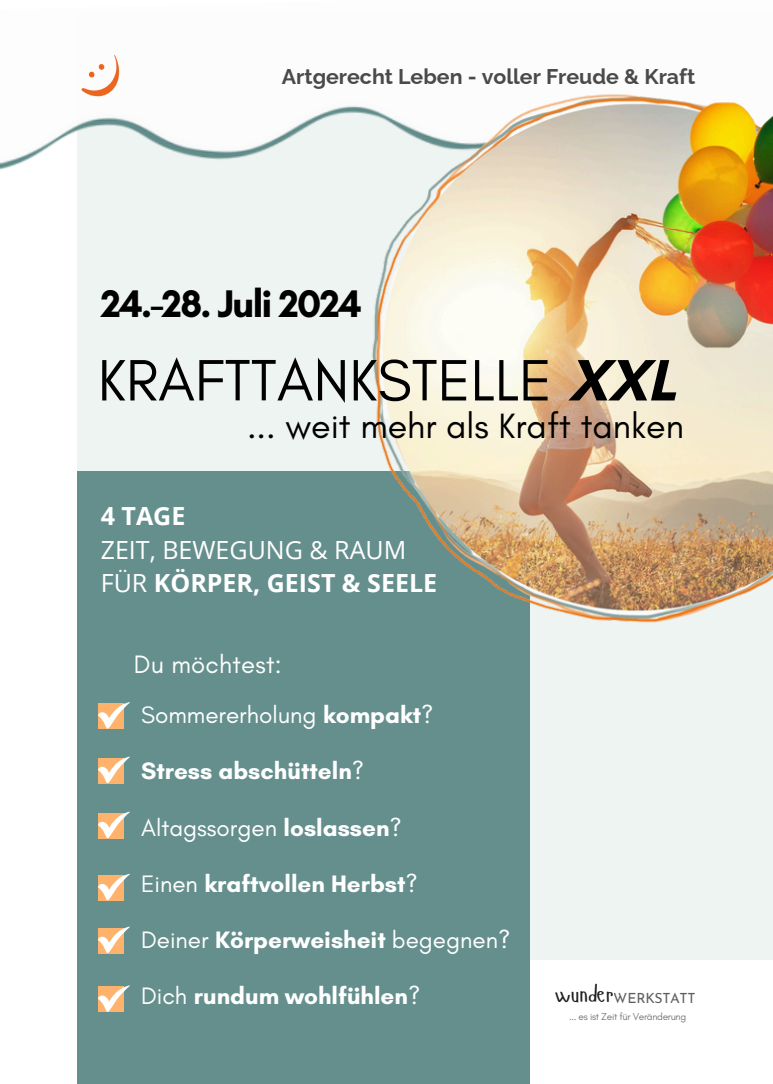
<style>
.page{position:relative;width:773px;height:1084px;background:#fff}
.page>*{position:absolute;margin:0;border:0;box-sizing:border-box;transform-origin:0 0}
.t1{font:59.5px "Glacial Indifference";color:#000}
.t2{font:700 39.25px "Glacial Indifference";letter-spacing:-.045em;color:#000}
.t3{font:35.75px "Glacial Indifference";color:#000}
.t4{font:25.75px "Glacial Indifference";letter-spacing:.01em;color:#fff}
.t5{font:700 25px/33.8px "Open Sans";color:#fff}
.t6{font:24.25px "Glacial Indifference";color:#fff}
.t7{font:700 24.25px "Glacial Indifference";color:#fff}
.t8{font:700 21.25px "Raleway";color:#4a4a4a}
.t9{font:14px "Josefin Sans";letter-spacing:-.025em;color:#4a4a4a}
.t10{font:10px "Glacial Indifference";letter-spacing:-.03em;color:#4a4a4a}
.s1{font-weight:700}
.s2{font-weight:400}
.s3{font-family:"Hangyaboly";font-size:22.25px;color:#000}
</style>
<div class="page">
<div style="left:77px;top:14px;width:695px;height:946px;background:#eef4f2"></div>
<img style="left:0;top:14px;width:772px;height:156px">
<div style="left:77px;top:471px;width:453px;height:613px;background:#658f8d"></div>
<svg style="left:98px;top:756px;width:32px;height:27px"></svg>
<div style="left:98px;top:703px;width:26px;height:26px;background:#ffb26b"></div>
<svg style="left:98px;top:702px;width:32px;height:26px"></svg>
<svg style="left:98px;top:811px;width:32px;height:27px"></svg>
<svg style="left:98px;top:874px;width:32px;height:26px"></svg>
<svg style="left:98px;top:926px;width:32px;height:27px"></svg>
<div style="left:98px;top:986px;width:26px;height:26px;background:#ffb26b"></div>
<svg style="left:98px;top:985px;width:32px;height:26px"></svg>
<img style="left:81px;top:50px;width:39px;height:53px">
<hr style="left:570px;top:1007px;width:114px;height:2px;background:#000">
<hr style="left:570px;top:1007px;width:114px;height:1px;background:#fff">
<div style="left:342px;top:47px;width:430px;height:12px;background:#fcfcfc"></div>
<img style="left:342px;top:59px;width:430px;height:564px">
<p class="t8" style="left:282px;top:64px;width:415px">Artgerecht Leben - voller Freude &amp; Kraft</p>
<p class="t2" style="left:101px;top:280px;width:262px">24.-28. Juli 2024</p>
<h1 class="t1" style="left:98px;top:344px;width:580px">KRAFTTANKSTELLE <span class="s1">XXL</span></h1>
<h3 class="t3" style="left:247px;top:404px;width:438px">... weit mehr als Kraft tanken</h3>
<p class="t5" style="left:101px;top:498px;width:338px">4 TAGE<br><span class="s2">ZEIT, BEWEGUNG &amp; RAUM<br>FÜR</span> KÖRPER, GEIST &amp; SEELE</p>
<p class="t4" style="left:134px;top:648px;width:149px">Du möchtest:</p>
<p class="t6" style="left:141px;top:700px;width:294px">Sommererholung <span class="s1">kompakt</span>?</p>
<h5 class="t7" style="left:141px;top:756px;width:224px">Stress abschütteln<span class="s2">?</span></h5>
<p class="t6" style="left:141px;top:812px;width:262px">Altagssorgen <span class="s1">loslassen</span>?</p>
<p class="t7" style="left:141px;top:869px;width:278px"><span class="s2">Einen</span> kraftvollen Herbst<span class="s2">?</span></p>
<h1 class="t6" style="left:141px;top:925px;width:370px">Deiner <span class="s1">Körperweisheit</span> begegnen?</h1>
<p class="t7" style="left:141px;top:981px;width:281px"><span class="s2">Dich</span> rundum wohlfühlen<span class="s2">?</span></p>
<p class="t9" style="left:555px;top:993px;width:142px"><span class="s3">wunder</span>WERKSTATT</p>
<p class="t10" style="left:569px;top:1010px;width:119px">... es ist Zeit für Veränderung</p>
</div>
